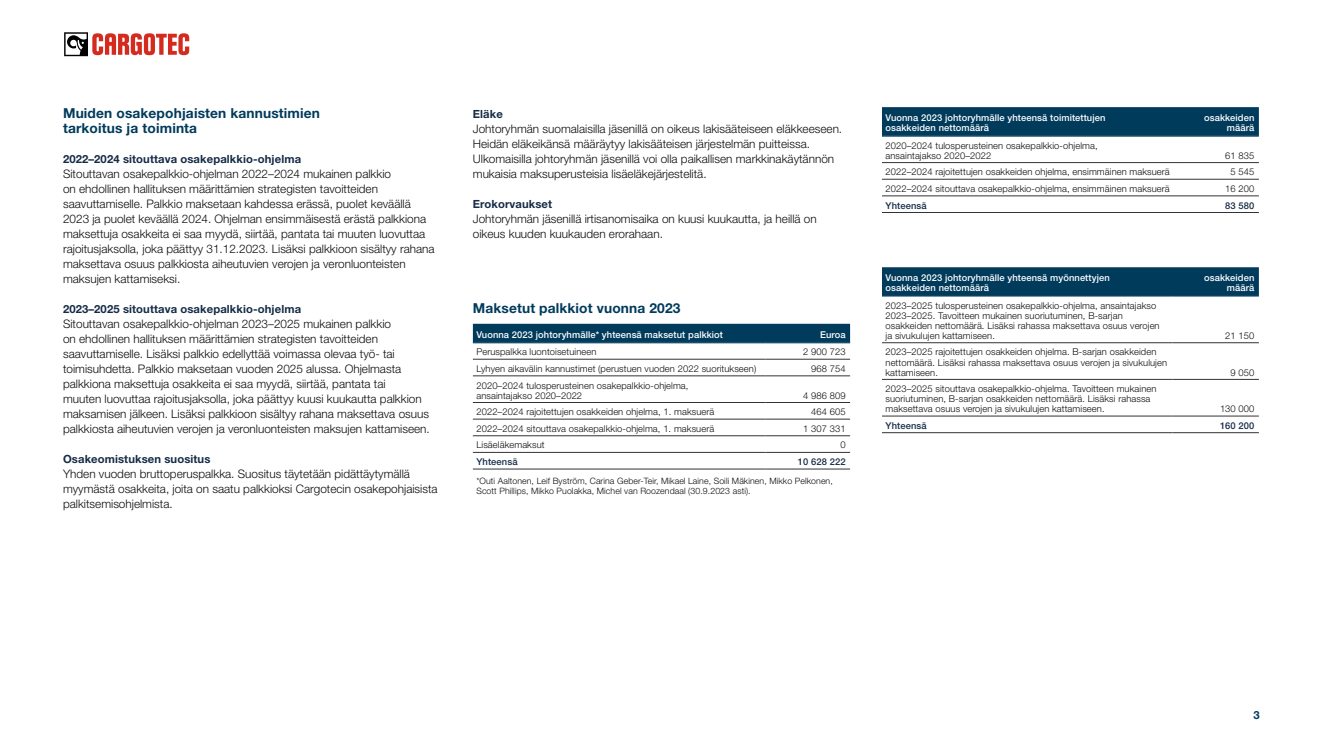
<style>
.page{position:relative;width:1323px;height:745px;background:#fff}
.page>*{position:absolute;margin:0;border:0;box-sizing:border-box;transform-origin:0 0}
.t1{font:700 13.75px/15px "Helvetica Neue LT Std";letter-spacing:.01em;color:#003b5c}
.t2{font:300 11.75px/15px "Helvetica Neue LT Std";color:#0d0d0d}
.t3{font:700 11.25px "Helvetica Neue LT Std";letter-spacing:.01em;color:#152b46}
.t4{font:700 11.25px "Helvetica Neue LT Std";color:#003b5c}
.t5{font:300 9.38px/10px "Helvetica Neue LT Std";letter-spacing:.01em;color:#0d0d0d}
.t6{font:500 9.38px/10px "Helvetica Neue LT Std";letter-spacing:.01em;color:#fff}
.t7{font:500 9.38px "Helvetica Neue LT Std";letter-spacing:.01em;color:#152b46}
.t8{font:300 8.75px/9.4px "Helvetica Neue LT Std";letter-spacing:.01em;color:#0d0d0d}
</style>
<div class="page">
<div style="left:473px;top:323px;width:377px;height:18px;background:#003b5c"></div>
<hr style="left:473px;top:359px;width:293px;height:1px;background:#333">
<hr style="left:766px;top:359px;width:84px;height:1px;background:#333">
<hr style="left:473px;top:375px;width:293px;height:1px;background:#333">
<hr style="left:766px;top:375px;width:84px;height:1px;background:#333">
<hr style="left:473px;top:402px;width:293px;height:1px;background:#333">
<hr style="left:766px;top:402px;width:84px;height:1px;background:#333">
<hr style="left:473px;top:418px;width:293px;height:1px;background:#333">
<hr style="left:766px;top:418px;width:84px;height:1px;background:#333">
<hr style="left:473px;top:435px;width:293px;height:1px;background:#333">
<hr style="left:766px;top:435px;width:84px;height:1px;background:#333">
<hr style="left:473px;top:341px;width:293px;height:2px;background:#1a4f6d">
<hr style="left:766px;top:341px;width:84px;height:2px;background:#1a4f6d">
<hr style="left:473px;top:451px;width:293px;height:1px;background:#333">
<hr style="left:766px;top:451px;width:84px;height:1px;background:#333">
<hr style="left:473px;top:468px;width:293px;height:1px;background:#333">
<hr style="left:766px;top:468px;width:84px;height:1px;background:#333">
<div style="left:882px;top:107px;width:377px;height:28px;background:#003b5c"></div>
<hr style="left:882px;top:162px;width:299px;height:1px;background:#333">
<hr style="left:1181px;top:162px;width:78px;height:1px;background:#333">
<hr style="left:882px;top:179px;width:299px;height:1px;background:#333">
<hr style="left:1181px;top:179px;width:78px;height:1px;background:#333">
<hr style="left:882px;top:135px;width:299px;height:2px;background:#1a4f6d">
<hr style="left:1181px;top:135px;width:78px;height:2px;background:#1a4f6d">
<hr style="left:882px;top:195px;width:299px;height:1px;background:#333">
<hr style="left:1181px;top:195px;width:78px;height:1px;background:#333">
<hr style="left:882px;top:212px;width:299px;height:1px;background:#333">
<hr style="left:1181px;top:212px;width:78px;height:1px;background:#333">
<div style="left:882px;top:267px;width:377px;height:28px;background:#003b5c"></div>
<hr style="left:882px;top:295px;width:290px;height:1px;background:#1a4f6d">
<hr style="left:1172px;top:295px;width:87px;height:1px;background:#1a4f6d">
<hr style="left:882px;top:342px;width:290px;height:1px;background:#333">
<hr style="left:1172px;top:342px;width:87px;height:1px;background:#333">
<hr style="left:882px;top:379px;width:290px;height:1px;background:#333">
<hr style="left:1172px;top:379px;width:87px;height:1px;background:#333">
<hr style="left:882px;top:415px;width:290px;height:1px;background:#333">
<hr style="left:1172px;top:415px;width:87px;height:1px;background:#333">
<hr style="left:882px;top:432px;width:290px;height:1px;background:#333">
<hr style="left:1172px;top:432px;width:87px;height:1px;background:#333">
<svg style="left:64px;top:32px;width:125px;height:24px"></svg>
<p class="t1" style="left:63px;top:105px;width:258px">Muiden osakepohjaisten kannustimien tarkoitus ja toiminta</p>
<p class="t3" style="left:63px;top:152px;width:240px">2022–2024 sitouttava osakepalkkio-ohjelma</p>
<p class="t2" style="left:63px;top:166px;width:373px">Sitouttavan osakepalkkio-ohjelman 2022–2024 mukainen palkkio<br>on ehdollinen hallituksen määrittämien strategisten tavoitteiden saavuttamiselle. Palkkio maksetaan kahdessa erässä, puolet keväällä 2023 ja puolet keväällä 2024. Ohjelman ensimmäisestä erästä palkkiona maksettuja osakkeita ei saa myydä, siirtää, pantata tai muuten luovuttaa rajoitusjaksolla, joka päättyy 31.12.2023. Lisäksi palkkioon sisältyy rahana maksettava osuus palkkiosta aiheutuvien verojen ja veronluonteisten maksujen kattamiseksi.</p>
<p class="t3" style="left:63px;top:302px;width:240px">2023–2025 sitouttava osakepalkkio-ohjelma</p>
<p class="t2" style="left:63px;top:316px;width:368px">Sitouttavan osakepalkkio-ohjelman 2023–2025 mukainen palkkio<br>on ehdollinen hallituksen määrittämien strategisten tavoitteiden saavuttamiselle. Lisäksi palkkio edellyttää voimassa olevaa työ- tai toimisuhdetta. Palkkio maksetaan vuoden 2025 alussa. Ohjelmasta palkkiona maksettuja osakkeita ei saa myydä, siirtää, pantata tai<br>muuten luovuttaa rajoitusjaksolla, joka päättyy kuusi kuukautta palkkion maksamisen jälkeen. Lisäksi palkkioon sisältyy rahana maksettava osuus palkkiosta aiheutuvien verojen ja veronluonteisten maksujen kattamiseen.</p>
<p class="t3" style="left:63px;top:452px;width:149px">Osakeomistuksen suositus</p>
<p class="t2" style="left:63px;top:466px;width:376px">Yhden vuoden bruttoperuspalkka. Suositus täytetään pidättäytymällä myymästä osakkeita, joita on saatu palkkioksi Cargotecin osakepohjaisista palkitsemisohjelmista.</p>
<p class="t3" style="left:473px;top:107px;width:32px">Eläke</p>
<p class="t2" style="left:473px;top:121px;width:371px">Johtoryhmän suomalaisilla jäsenillä on oikeus lakisääteiseen eläkkeeseen.<br>Heidän eläkeikänsä määräytyy lakisääteisen järjestelmän puitteissa.<br>Ulkomaisilla johtoryhmän jäsenillä voi olla paikallisen markkinakäytännön mukaisia maksuperusteisia lisäeläkejärjestelitä.</p>
<p class="t3" style="left:473px;top:197px;width:81px">Erokorvaukset</p>
<p class="t2" style="left:473px;top:211px;width:345px">Johtoryhmän jäsenillä irtisanomisaika on kuusi kuukautta, ja heillä on oikeus kuuden kuukauden erorahaan.</p>
<p class="t1" style="left:473px;top:300px;width:209px">Maksetut palkkiot vuonna 2023</p>
<p class="t6" style="left:476px;top:329px;width:248px">Vuonna 2023 johtoryhmälle* yhteensä maksetut palkkiot</p>
<p class="t6" style="left:820px;top:329px;width:27px">Euroa</p>
<p class="t5" style="left:476px;top:346px;width:122px">Peruspalkka luontoisetuineen</p>
<p class="t5" style="left:803px;top:346px;width:44px">2 900 723</p>
<p class="t5" style="left:476px;top:363px;width:281px">Lyhyen aikavälin kannustimet (perustuen vuoden 2022 suoritukseen)</p>
<p class="t5" style="left:811px;top:363px;width:36px">968 754</p>
<p class="t5" style="left:476px;top:380px;width:214px">2020–2024 tulosperusteinen osakepalkkio-ohjelma, ansaintajakso 2020–2022</p>
<p class="t5" style="left:803px;top:390px;width:44px">4 986 809</p>
<p class="t5" style="left:476px;top:406px;width:239px">2022–2024 rajoitettujen osakkeiden ohjelma, 1. maksuerä</p>
<p class="t5" style="left:811px;top:406px;width:36px">464 605</p>
<p class="t5" style="left:476px;top:423px;width:239px">2022–2024 sitouttava osakepalkkio-ohjelma, 1. maksuerä</p>
<p class="t5" style="left:803px;top:423px;width:44px">1 307 331</p>
<p class="t5" style="left:476px;top:439px;width:70px">Lisäeläkemaksut</p>
<p class="t5" style="left:840px;top:439px;width:7px">0</p>
<p class="t7" style="left:476px;top:456px;width:43px">Yhteensä</p>
<p class="t7" style="left:798px;top:456px;width:49px">10 628 222</p>
<p class="t8" style="left:476px;top:476px;width:358px">*Outi Aaltonen, Leif Byström, Carina Geber-Teir, Mikael Laine, Soili Mäkinen, Mikko Pelkonen,<br>Scott Phillips, Mikko Puolakka, Michel van Roozendaal (30.9.2023 asti).</p>
<p class="t6" style="left:885px;top:112px;width:221px">Vuonna 2023 johtoryhmälle yhteensä toimitettujen osakkeiden nettomäärä</p>
<p class="t6" style="left:1204px;top:112px;width:52px;text-align:right">osakkeiden määrä</p>
<p class="t5" style="left:885px;top:140px;width:214px">2020–2024 tulosperusteinen osakepalkkio-ohjelma, ansaintajakso 2020–2022</p>
<p class="t5" style="left:1225px;top:150px;width:31px">61 835</p>
<p class="t5" style="left:885px;top:167px;width:286px">2022–2024 rajoitettujen osakkeiden ohjelma, ensimmäinen maksuerä</p>
<p class="t5" style="left:1230px;top:167px;width:25px">5 545</p>
<p class="t5" style="left:885px;top:183px;width:286px">2022–2024 sitouttava osakepalkkio-ohjelma, ensimmäinen maksuerä</p>
<p class="t5" style="left:1225px;top:183px;width:31px">16 200</p>
<p class="t7" style="left:885px;top:199px;width:43px">Yhteensä</p>
<p class="t7" style="left:1225px;top:199px;width:31px">83 580</p>
<p class="t6" style="left:885px;top:272px;width:226px">Vuonna 2023 johtoryhmälle yhteensä myönnettyjen osakkeiden nettomäärä</p>
<p class="t6" style="left:1204px;top:272px;width:52px;text-align:right">osakkeiden määrä</p>
<p class="t5" style="left:885px;top:300px;width:276px">2023–2025 tulosperusteinen osakepalkkio-ohjelma, ansaintajakso 2023–2025. Tavoitteen mukainen suoriutuminen, B-sarjan osakkeiden nettomäärä. Lisäksi rahassa maksettava osuus verojen ja sivukulujen kattamiseen.</p>
<p class="t5" style="left:1225px;top:330px;width:31px">21 150</p>
<p class="t5" style="left:885px;top:347px;width:283px">2023–2025 rajoitettujen osakkeiden ohjelma. B-sarjan osakkeiden nettomäärä. Lisäksi rahassa maksettava osuus verojen ja sivukulujen kattamiseen.</p>
<p class="t5" style="left:885px;top:383px;width:272px">2023–2025 sitouttava osakepalkkio-ohjelma. Tavoitteen mukainen suoriutuminen, B-sarjan osakkeiden nettomäärä. Lisäksi rahassa maksettava osuus verojen ja sivukulujen kattamiseen.</p>
<p class="t5" style="left:1230px;top:367px;width:25px">9 050</p>
<p class="t5" style="left:1220px;top:403px;width:36px">130 000</p>
<p class="t7" style="left:885px;top:419px;width:43px">Yhteensä</p>
<p class="t7" style="left:1220px;top:419px;width:36px">160 200</p>
<p class="t4" style="left:1253px;top:707px;width:8px">3</p>
</div>
